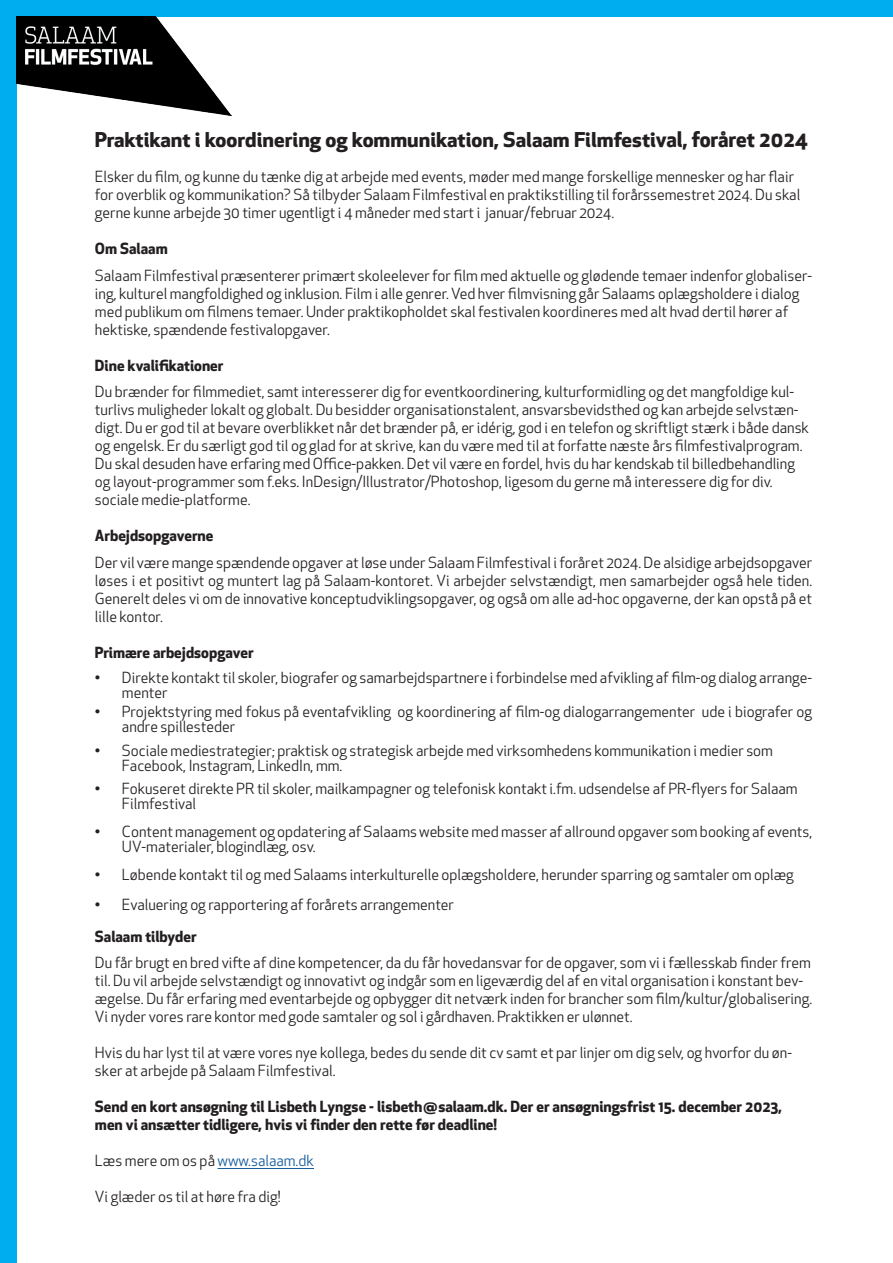
<style>
.page{position:relative;width:893px;height:1263px;background:#fff}
.page>*{position:absolute;margin:0;border:0;box-sizing:border-box;transform-origin:0 0}
.t1{font:700 19.95px "Apex New";color:#231f20;scale:1.05 1}
.t2{font:15px/18px "Apex New";color:#231f20}
.t3{font:700 15px/18px "Apex New";color:#231f20}
.s1{font-size:21px}
.s2{color:#175d9e}
</style>
<div class="page">
<div style="left:0;top:0;width:893px;height:17px;background:#00aeef"></div>
<hr style="left:218px;top:1168px;width:96px;height:1px;background:#175d9e">
<div style="left:0;top:0;width:17px;height:1263px;background:#00aeef"></div>
<img style="left:17px;top:17px;width:214px;height:99px">
<h1 class="t1" style="left:95px;top:125px;width:681px">Praktikant i koordinering og kommunikation, Salaam Filmfesti<span class="s1">val, foråret 2024</span></h1>
<p class="t2" style="left:95px;top:168px;width:707px">Elsker du film, og kunne du tænke dig at arbejde med events, møder med mange forskellige mennesker og har flair for overblik og kommunikation? Så tilbyder Salaam Filmfestival en praktikstilling til forårssemestret 2024. Du skal gerne kunne arbejde 30 timer ugentligt i 4 måneder med start i januar/februar 2024.</p>
<p class="t3" style="left:95px;top:239px;width:74px">Om Salaam</p>
<p class="t2" style="left:95px;top:266px;width:719px">Salaam Filmfestival præsenterer primært skoleelever for film med aktuelle og glødende temaer indenfor globaliser&shy;ing, kulturel mangfoldighed og inklusion. Film i alle genrer. Ved hver filmvisning går Salaams oplægsholdere i dialog med publikum om filmens temaer. Under praktikopholdet skal festivalen koordineres med alt hvad dertil hører af hektiske, spændende festivalopgaver.</p>
<p class="t3" style="left:95px;top:355px;width:130px">Dine kvalifikationer</p>
<p class="t2" style="left:95px;top:383px;width:716px">Du brænder for filmmediet, samt interesserer dig for eventkoordinering, kulturformidling og det mangfoldige kul&shy;turlivs muligheder lokalt og globalt. Du besidder organisationstalent, ansvarsbevidsthed og kan arbejde selvstæn&shy;digt. Du er god til at bevare overblikket når det brænder på, er idérig, god i en telefon og skriftligt stærk i både dansk og engelsk. Er du særligt god til og glad for at skrive, kan du være med til at forfatte næste års filmfestivalprogram.<br>Du skal desuden have erfaring med Office-pakken. Det vil være en fordel, hvis du har kendskab til billedbehandling og layout-programmer som f.eks. InDesign/Illustrator/Photoshop, ligesom du gerne må interessere dig for div. sociale medie-platforme.</p>
<p class="t3" style="left:95px;top:526px;width:120px">Arbejdsopgaverne</p>
<p class="t2" style="left:95px;top:553px;width:719px;text-align:justify">Der vil være mange spændende opgaver at løse under Salaam Filmfestival i foråret 2024. De alsidige arbejdsopgaver løses i et positivt og muntert lag på Salaam-kontoret. Vi arbejder selvstændigt, men samarbejder også hele tiden.<br>Generelt deles vi om de innovative konceptudviklingsopgaver, og også om alle ad-hoc opgaverne, der kan opstå på et lille kontor.</p>
<p class="t3" style="left:95px;top:642px;width:160px">Primære arbejdsopgaver</p>
<p class="t2" style="left:122px;top:670px;width:692px;line-height:15px;text-indent:-27px">• Direkte kontakt til skoler, biografer og samarbejdspartnere i forbindelse med afvikling af film-og dialog arrange&shy;menter</p>
<p class="t2" style="left:122px;top:704px;width:692px;line-height:15px;text-indent:-27px">• Projektstyring med fokus på eventafvikling og koordinering af film-og dialogarrangementer ude i biografer og andre spillesteder</p>
<p class="t2" style="left:122px;top:743px;width:653px;line-height:15px;text-indent:-27px">• Sociale mediestrategier; praktisk og strategisk arbejde med virksomhedens kommunikation i medier som<br>Facebook, Instagram, LinkedIn, mm.</p>
<p class="t2" style="left:122px;top:781px;width:677px;line-height:15px;text-indent:-27px">• Fokuseret direkte PR til skoler, mailkampagner og telefonisk kontakt i.fm. udsendelse af PR-flyers for Salaam<br>Filmfestival</p>
<p class="t2" style="left:122px;top:824px;width:692px;line-height:15px;text-indent:-27px">• Content management og opdatering af Salaams website med masser af allround opgaver som booking af events,<br>UV-materialer, blogindlæg, osv.</p>
<p class="t2" style="left:95px;top:865px;width:700px">• Løbende kontakt til og med Salaams interkulturelle oplægsholdere, herunder sparring og samtaler om oplæg</p>
<p class="t2" style="left:95px;top:896px;width:361px">• Evaluering og rapportering af forårets arrangementer</p>
<p class="t3" style="left:95px;top:926px;width:103px">Salaam tilbyder</p>
<p class="t2" style="left:95px;top:954px;width:719px">Du får brugt en bred vifte af dine kompetencer, da du får hovedansvar for de opgaver, som vi i fællesskab finder frem til. Du vil arbejde selvstændigt og innovativt og indgår som en ligeværdig del af en vital organisation i konstant bev&shy;ægelse. Du får erfaring med eventarbejde og opbygger dit netværk inden for brancher som film/kultur/globalisering.<br>Vi nyder vores rare kontor med gode samtaler og sol i gårdhaven. Praktikken er ulønnet.</p>
<p class="t2" style="left:95px;top:1044px;width:699px">Hvis du har lyst til at være vores nye kollega, bedes du sende dit cv samt et par linjer om dig selv, og hvorfor du øn&shy;sker at arbejde på Salaam Filmfestival.</p>
<p class="t3" style="left:95px;top:1097px;width:689px">Send en kort ansøgning til Lisbeth Lyngse - lisbeth@salaam.dk. Der er ansøgningsfrist 15. december 2023, men vi ansætter tidligere, hvis vi finder den rette før deadline!</p>
<p class="t2" style="left:95px;top:1152px;width:221px">Læs mere om os på <span class="s2">www.salaam.dk</span></p>
<p class="t2" style="left:95px;top:1188px;width:187px">Vi glæder os til at høre fra dig!</p>
</div>
